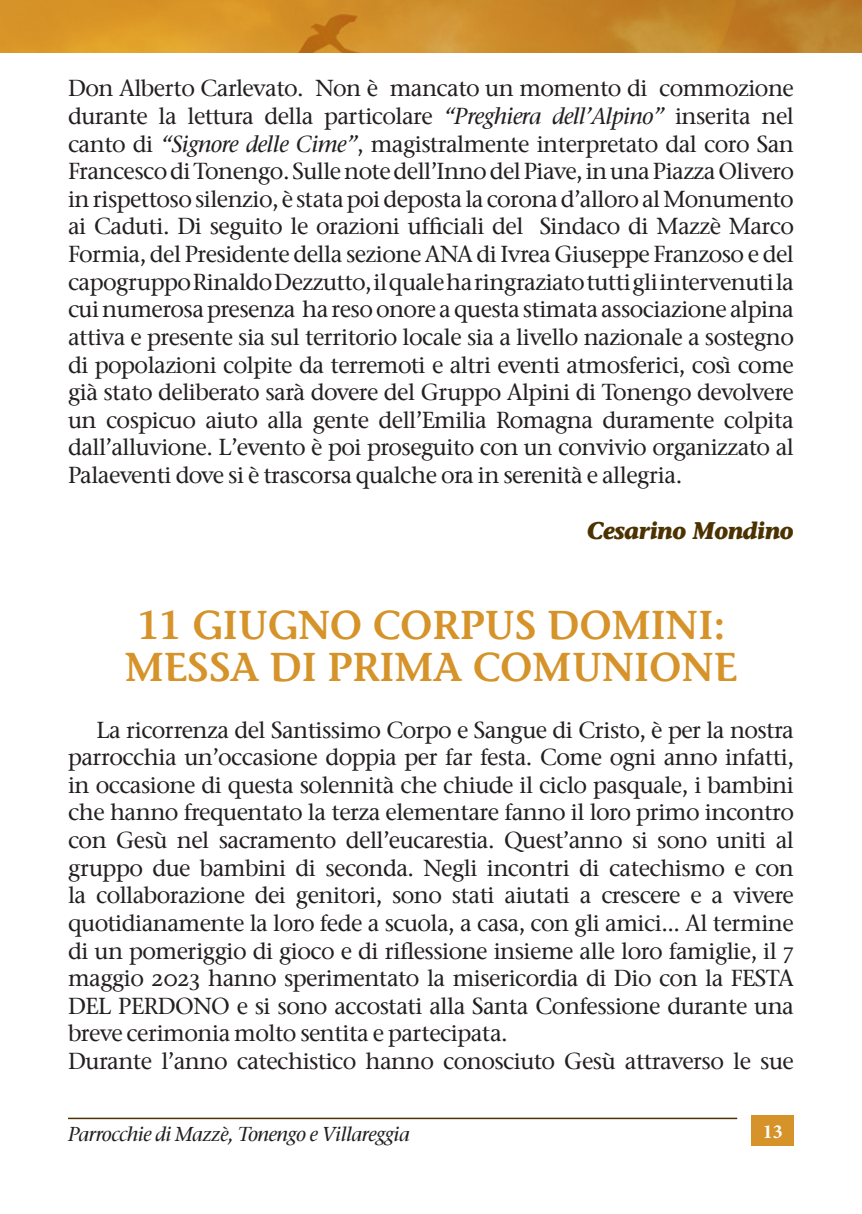
<style>
.page{position:relative;width:862px;height:1214px;background:#fff}
.page>*{position:absolute;margin:0;border:0;box-sizing:border-box;transform-origin:0 0}
.t1{font:40px/42px "Stone Inf Sem ITC Semi";color:#d59329}
.t2{font:italic 700 24px "Stone Inf OSITC";letter-spacing:-.025em;color:#4c3200}
.t3{font:500 23px/27.6px "Stone Serif OSITC";letter-spacing:-.025em;color:#231f20;text-align:justify}
.t4{font:italic 500 20px "Stone Serif ITC";letter-spacing:-.025em;color:#231f20}
.t5{font:700 20px "Minion Pro";color:#fff}
.s1{font-family:"Stone Serif ITC";font-style:italic}
</style>
<div class="page">
<div style="left:751px;top:1115px;width:43px;height:30px;background:#d59329"></div>
<img style="left:0;top:0;width:862px;height:52px">
<hr style="left:68px;top:1117px;width:669px;height:1px;background:#4c3200">
<p class="t3" style="left:68px;top:74px;width:727px">Don Alberto Carlevato. Non è mancato un momento di commozione durante la lettura della particolare <span class="s1">“Preghiera dell’Alpino”</span> inserita nel canto di <span class="s1">“Signore delle Cime”</span>, magistralmente interpretato dal coro San Francesco di Tonengo. Sulle note dell’Inno del Piave, in una Piazza Olivero in rispettoso silenzio, è stata poi deposta la corona d’alloro al Monumento ai Caduti. Di seguito le orazioni ufficiali del Sindaco di Mazzè Marco Formia, del Presidente della sezione ANA di Ivrea Giuseppe Franzoso e del capogruppo Rinaldo Dezzutto, il quale ha ringraziato tutti gli intervenuti la cui numerosa presenza ha reso onore a questa stimata associazione alpina attiva e presente sia sul territorio locale sia a livello nazionale a sostegno di popolazioni colpite da terremoti e altri eventi atmosferici, così come già stato deliberato sarà dovere del Gruppo Alpini di Tonengo devolvere un cospicuo aiuto alla gente dell’Emilia Romagna duramente colpita dall’alluvione. L’evento è poi proseguito con un convivio organizzato al Palaeventi dove si è trascorsa qualche ora in serenità e allegria.</p>
<p class="t2" style="left:587px;top:516px;width:208px">Cesarino Mondino</p>
<h1 class="t1" style="left:125px;top:604px;width:602px">11 GIUGNO CORPUS DOMINI:<br>MESSA</h1>
<h1 class="t1" style="left:270px;top:646px;width:86px">DI PRIMA</h1>
<h1 class="t1" style="left:473px;top:646px;width:31px">COMUNION</h1>
<h1 class="t1" style="left:714px;top:646px;width:25px">E</h1>
<p class="t3" style="left:68px;top:715px;width:727px;text-align:left;text-indent:28px">La ricorrenza del Santissimo Corpo e Sangue di Cristo, è per la nostra parrocchia un’occasione doppia per far festa. Come ogni anno infatti, in occasione di questa solennità che chiude il ciclo pasquale, i bambini che hanno frequentato la terza elementare fanno il loro primo incontro con Gesù nel sacramento dell’eucarestia. Quest’anno si sono uniti al gruppo due bambini di seconda. Negli incontri di catechismo e con la collaborazione dei genitori, sono stati aiutati a crescere e a vivere quotidianamente la loro fede a scuola, a casa, con gli amici... Al termine di un pomeriggio di gioco e di riflessione insieme alle loro famiglie, il 7 maggio 2023 hanno sperimentato la misericordia di Dio con la FESTA DEL PERDONO e si sono accostati alla Santa Confessione durante una breve cerimonia molto sentita e partecipata.<br>Durante l’anno catechistico hanno conosciuto Gesù attraverso le sue</p>
<p class="t4" style="left:68px;top:1121px;width:343px">Parrocchie di Mazzè, Tonengo e Villareggia</p>
<p class="t5" style="left:763px;top:1117px;width:21px">13</p>
</div>
